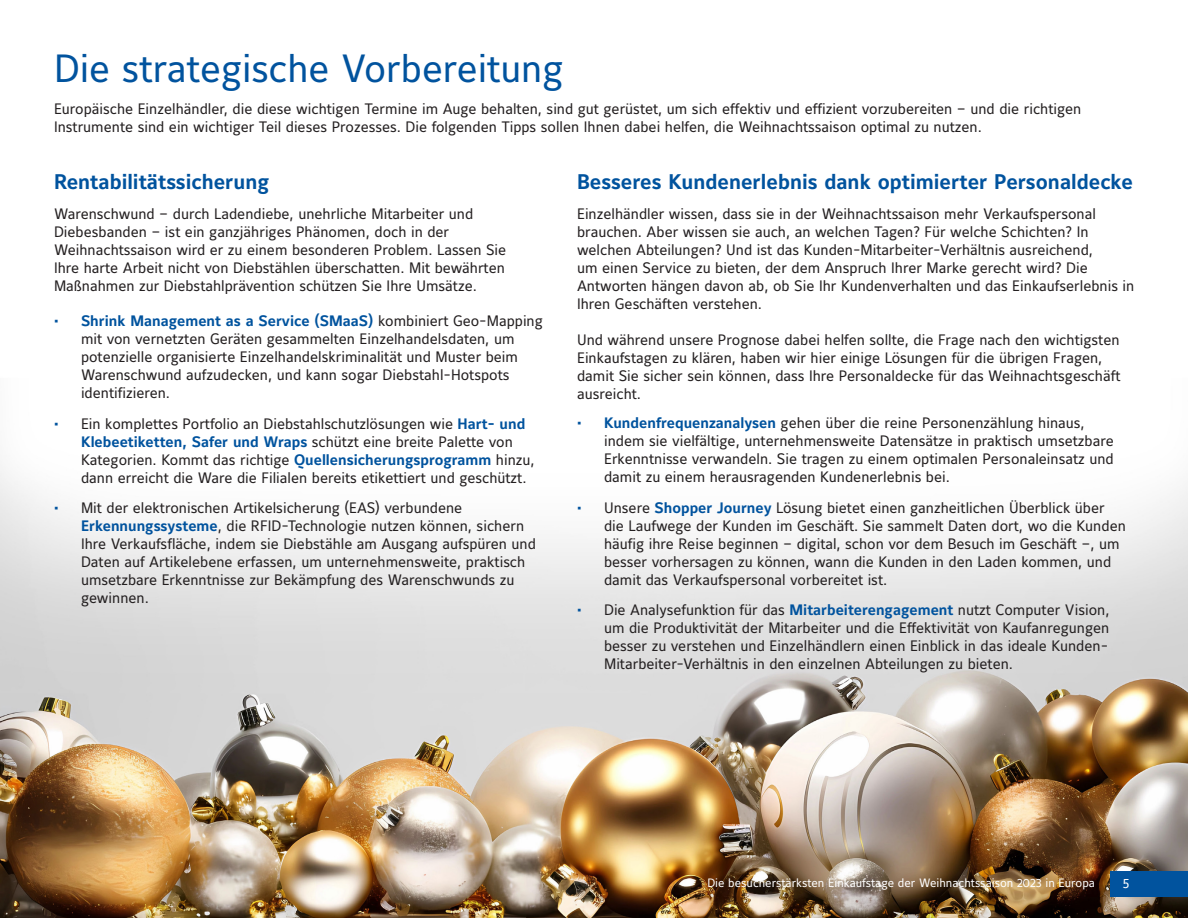
<style>
.page{position:relative;width:1188px;height:918px;background:#fff}
.page>*{position:absolute;margin:0;border:0;box-sizing:border-box;transform-origin:0 0}
.t1{font:39px "Maurea Regular Lf";color:#01539e}
.t2{font:21px "Maurea Bold Lf";color:#01539e}
.t3{font:15px/18px "Maurea Regular Lf";color:#231f20}
.t4{font:13.5px "Maurea Regular Lf";color:#fff}
.t5{font:12px "Maurea Regular Lf";color:#fff}
.s1{font-family:"Maurea Bold Lf";color:#01539e}
</style>
<div class="page">
<img style="left:0;top:464px;width:1188px;height:454px">
<div style="left:1110px;top:871px;width:78px;height:26px;background:#01539e"></div>
<p class="t1" style="left:54px;top:47px;width:511px">Die strategische Vorbereitung</p>
<p class="t3" style="left:54px;top:101px;width:1029px">Europäische Einzelhändler, die diese wichtigen Termine im Auge behalten, sind gut gerüstet, um sich effektiv und effizient vorzubereiten – und die richtigen<br>Instrumente sind ein wichtiger Teil dieses Prozesses. Die folgenden Tipps sollen Ihnen dabei helfen, die Weihnachtssaison optimal zu nutzen.</p>
<p class="t2" style="left:54px;top:170px;width:217px">Rentabilitätssicherung</p>
<p class="t3" style="left:54px;top:205px;width:454px">Warenschwund – durch Ladendiebe, unehrliche Mitarbeiter und Diebesbanden – ist ein ganzjähriges Phänomen, doch in der Weihnachtssaison wird er zu einem besonderen Problem. Lassen Sie Ihre harte Arbeit nicht von Diebstählen überschatten. Mit bewährten Maßnahmen zur Diebstahlprävention schützen Sie Ihre Umsätze.</p>
<p class="t3" style="left:81px;top:312px;width:463px;text-indent:-27px"><span class="s1">• Shrink Management as a Service (SMaaS)</span> kombiniert Geo-Mapping mit von vernetzten Geräten gesammelten Einzelhandelsdaten, um potenzielle organisierte Einzelhandelskriminalität und Muster beim Warenschwund aufzudecken, und kann sogar Diebstahl-Hotspots identifizieren.</p>
<p class="t3" style="left:81px;top:415px;width:455px;text-indent:-27px"><span class="s1">•</span> Ein komplettes Portfolio an Diebstahlschutzlösungen wie <span class="s1">Hart- und Klebeetiketten, Safer und Wraps</span> schützt eine breite Palette von Kategorien. Kommt das richtige <span class="s1">Quellensicherungsprogramm</span> hinzu, dann erreicht die Ware die Filialen bereits etikettiert und geschützt.</p>
<p class="t3" style="left:81px;top:500px;width:456px;text-indent:-27px"><span class="s1">•</span> Mit der elektronischen Artikelsicherung (EAS) verbundene <span class="s1">Erkennungssysteme</span>, die RFID-Technologie nutzen können, sichern Ihre Verkaufsfläche, indem sie Diebstähle am Ausgang aufspüren und Daten auf Artikelebene erfassen, um unternehmensweite, praktisch umsetzbare Erkenntnisse zur Bekämpfung des Warenschwunds zu gewinnen.</p>
<p class="t2" style="left:577px;top:170px;width:557px">Besseres Kundenerlebnis dank optimierter Personaldecke</p>
<p class="t3" style="left:577px;top:205px;width:559px">Einzelhändler wissen, dass sie in der Weihnachtssaison mehr Verkaufspersonal brauchen. Aber wissen sie auch, an welchen Tagen? Für welche Schichten? In welchen Abteilungen? Und ist das Kunden-Mitarbeiter-Verhältnis ausreichend,<br>um einen Service zu bieten, der dem Anspruch Ihrer Marke gerecht wird? Die Antworten hängen davon ab, ob Sie Ihr Kundenverhalten und das Einkaufserlebnis in Ihren Geschäften verstehen.</p>
<p class="t3" style="left:577px;top:331px;width:545px">Und während unsere Prognose dabei helfen sollte, die Frage nach den wichtigsten Einkaufstagen zu klären, haben wir hier einige Lösungen für die übrigen Fragen, damit Sie sicher sein können, dass Ihre Personaldecke für das Weihnachtsgeschäft ausreicht.</p>
<p class="t3" style="left:604px;top:414px;width:511px;text-indent:-27px"><span class="s1">• Kundenfrequenzanalysen</span> gehen über die reine Personenzählung hinaus, indem sie vielfältige, unternehmensweite Datensätze in praktisch umsetzbare Erkenntnisse verwandeln. Sie tragen zu einem optimalen Personaleinsatz und damit zu einem herausragenden Kundenerlebnis bei.</p>
<p class="t3" style="left:604px;top:499px;width:523px;text-indent:-27px"><span class="s1">•</span> Unsere <span class="s1">Shopper Journey</span> Lösung bietet einen ganzheitlichen Überblick über die Laufwege der Kunden im Geschäft. Sie sammelt Daten dort, wo die Kunden häufig ihre Reise beginnen – digital, schon vor dem Besuch im Geschäft –, um besser vorhersagen zu können, wann die Kunden in den Laden kommen, und damit das Verkaufspersonal vorbereitet ist.</p>
<p class="t3" style="left:604px;top:602px;width:507px;text-align:justify;text-indent:-27px"><span class="s1">•</span> Die Analysefunktion für das <span class="s1">Mitarbeiterengagement</span> nutzt Computer Vision, um die Produktivität der Mitarbeiter und die Effektivität von Kaufanregungen besser zu verstehen und Einzelhändlern einen Einblick in das ideale Kunden-Mitarbeiter-Verhältnis in den einzelnen Abteilungen zu bieten.</p>
<p class="t5" style="left:707px;top:876px;width:389px">Die besucherstärksten Einkaufstage der Weihnachtssaison 2023 in Europa</p>
<p class="t4" style="left:1123px;top:876px;width:8px">5</p>
</div>
